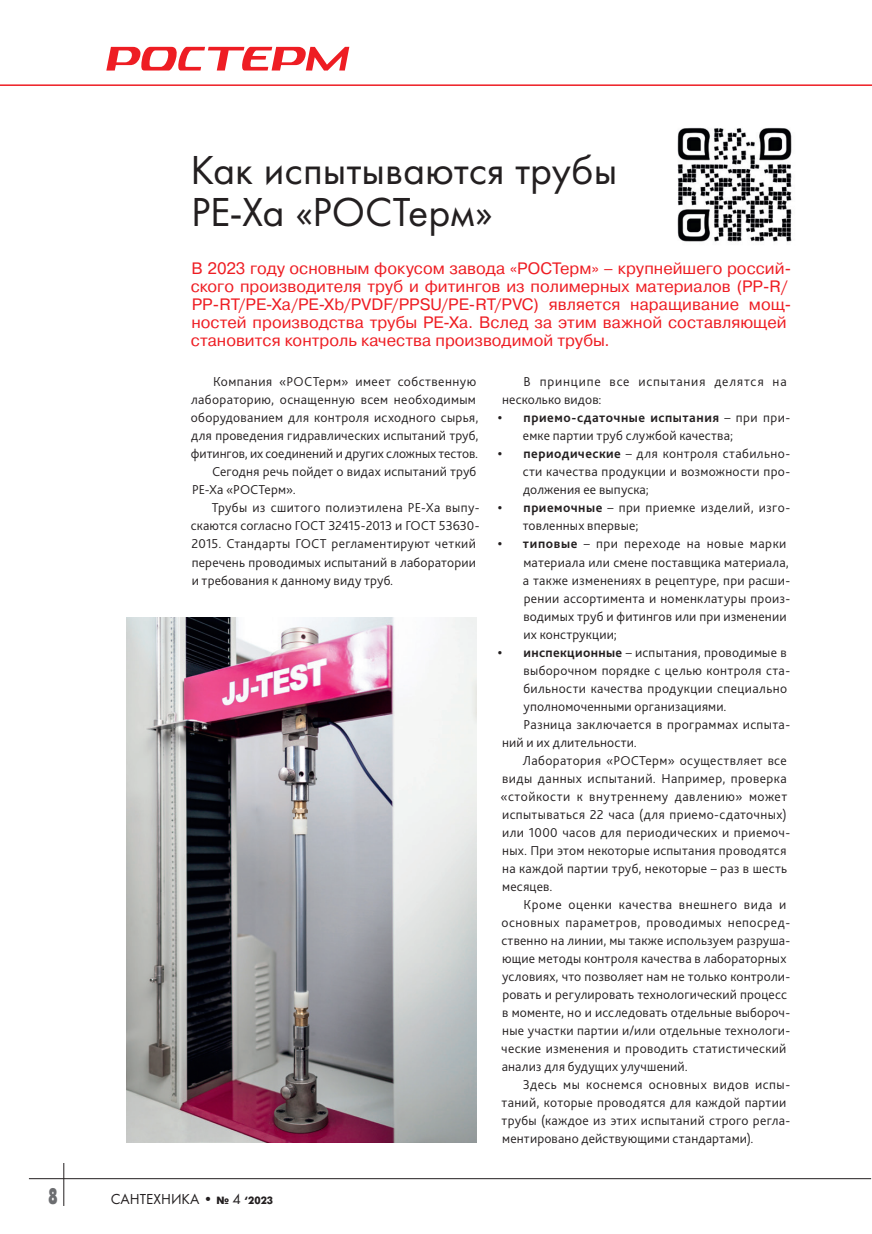
<style>
.page{position:relative;width:872px;height:1234px;background:#fff}
.page>*{position:absolute;margin:0;border:0;box-sizing:border-box;transform-origin:0 0}
._02-zagolovok_main{font:42px/42px "Futura";color:#231f20}
.t1{font:22.5px "Futura Futuris XC";color:#6c6d70;scale:.6 1}
._03-first_vrez{font:16.5px/18px "Pragmatica";color:#ee1d23}
.t2{font:15px "Futura";color:#231f20}
._04-body_text{font:300 13.5px/18px "Bliss Pro";letter-spacing:.02em;color:#231f20}
._04-body_text-2{font:300 13.5px/18px "Bliss Pro";letter-spacing:.055em;color:#231f20}
.s1{font-weight:700}
.s2{font-family:"Futura Futuris";font-weight:700;font-size:10.5px}
</style>
<div class="page">
<hr style="left:29px;top:1177px;width:842px;height:1px;background:#231f20">
<hr style="left:63px;top:1162px;width:1px;height:43px;background:#231f20">
<svg style="left:106px;top:47px;width:243px;height:24px"></svg>
<hr style="left:0;top:84px;width:872px;height:2px;background:#ee1d23">
<img style="left:677px;top:127px;width:115px;height:115px">
<img style="left:126px;top:617px;width:350px;height:525px">
<p class="_02-zagolovok_main" style="left:190px;top:148px;width:428px">Как испытываются трубы<br>PE-Xa «РОСТерм»</p>
<p class="_03-first_vrez" style="left:191px;top:259px;width:602px">В 2023 году основным фокусом завода «РОСТерм» – крупнейшего россий&shy;ского производителя труб и фитингов из полимерных материалов (PP-R/ PP-RT/PE-Xa/PE-Xb/PVDF/PPSU/PE-RT/PVC) является наращивание мощ&shy;ностей производства трубы PE-Xa. Вслед за этим важной составляющей становится контроль качества производимой трубы.</p>
<p class="_04-body_text" style="left:191px;top:372px;width:289px;text-indent:22px">Компания «РОСТерм» имеет собственную лабораторию, оснащенную всем необходимым оборудованием для контроля исходного сырья, для проведения гидравлических испытаний труб, фитингов, их соединений и других сложных тестов.</p>
<p class="_04-body_text" style="left:192px;top:462px;width:286px;text-indent:20px">Сегодня речь пойдет о видах испытаний труб<br>PE-Xa «РОСТерм».</p>
<p class="_04-body_text" style="left:191px;top:498px;width:290px;text-indent:21px">Трубы из сшитого полиэтилена PE-Xa выпу&shy;скаются согласно ГОСТ 32415-2013 и ГОСТ 53630- 2015. Стандарты ГОСТ регламентируют четкий перечень проводимых испытаний в лаборатории и требования к данному виду труб.</p>
<p class="_04-body_text-2" style="left:502px;top:372px;width:286px;text-indent:21px">В принципе все испытания делятся на несколько видов:</p>
<p class="_04-body_text" style="left:523px;top:408px;width:269px;text-indent:-25px"><span class="s1">• приемо-сдаточные испытания</span> – при при&shy;емке партии труб службой качества;</p>
<p class="_04-body_text" style="left:523px;top:444px;width:269px;text-align:justify;text-indent:-25px"><span class="s1">• периодические</span> – для контроля стабильно&shy;сти качества продукции и возможности про&shy;должения ее выпуска;</p>
<p class="_04-body_text" style="left:523px;top:498px;width:269px;text-indent:-25px"><span class="s1">• приемочные</span> – при приемке изделий, изго&shy;товленных впервые;</p>
<p class="_04-body_text" style="left:523px;top:534px;width:269px;text-indent:-25px"><span class="s1">• типовые</span> – при переходе на новые марки материала или смене поставщика материала, а также изменениях в рецептуре, при расши&shy;рении ассортимента и номенклатуры произ&shy;водимых труб и фитингов или при изменении их конструкции;</p>
<p class="_04-body_text" style="left:523px;top:642px;width:268px;text-indent:-25px"><span class="s1">• инспекционные</span> – испытания, проводимые в выборочном порядке с целью контроля ста&shy;бильности качества продукции специально уполномоченными организациями.</p>
<p class="_04-body_text" style="left:502px;top:714px;width:289px;text-indent:21px">Разница заключается в программах испыта&shy;ний и их длительности.</p>
<p class="_04-body_text" style="left:500px;top:750px;width:291px;text-indent:22px">Лаборатория «РОСТерм» осуществляет все виды данных испытаний. Например, проверка «стойкости к внутреннему давлению» может испытываться 22 часа (для приемо-сдаточных) или 1000 часов для периодических и приемоч&shy;ных. При этом некоторые испытания проводятся на каждой партии труб, некоторые – раз в шесть месяцев.</p>
<p class="_04-body_text" style="left:501px;top:894px;width:290px;text-indent:22px">Кроме оценки качества внешнего вида и основных параметров, проводимых непосред&shy;ственно на линии, мы также используем разруша&shy;ющие методы контроля качества в лабораторных условиях, что позволяет нам не только контроли&shy;ровать и регулировать технологический процесс в моменте, но и исследовать отдельные выбороч&shy;ные участки партии и/или отдельные технологи&shy;ческие изменения и проводить статистический анализ для будущих улучшений.</p>
<p class="_04-body_text" style="left:501px;top:1074px;width:290px;text-indent:21px">Здесь мы коснемся основных видов испы&shy;таний, которые проводятся для каждой партии трубы (каждое из этих испытаний строго регла&shy;ментировано действующими стандартами).</p>
<p class="t1" style="left:48px;top:1183px;width:17px">8</p>
<p class="t2" style="left:111px;top:1189px;width:164px">САНТЕХНИКА • <span class="s2">№</span> 4 <span class="s2">‘2023</span></p>
</div>
